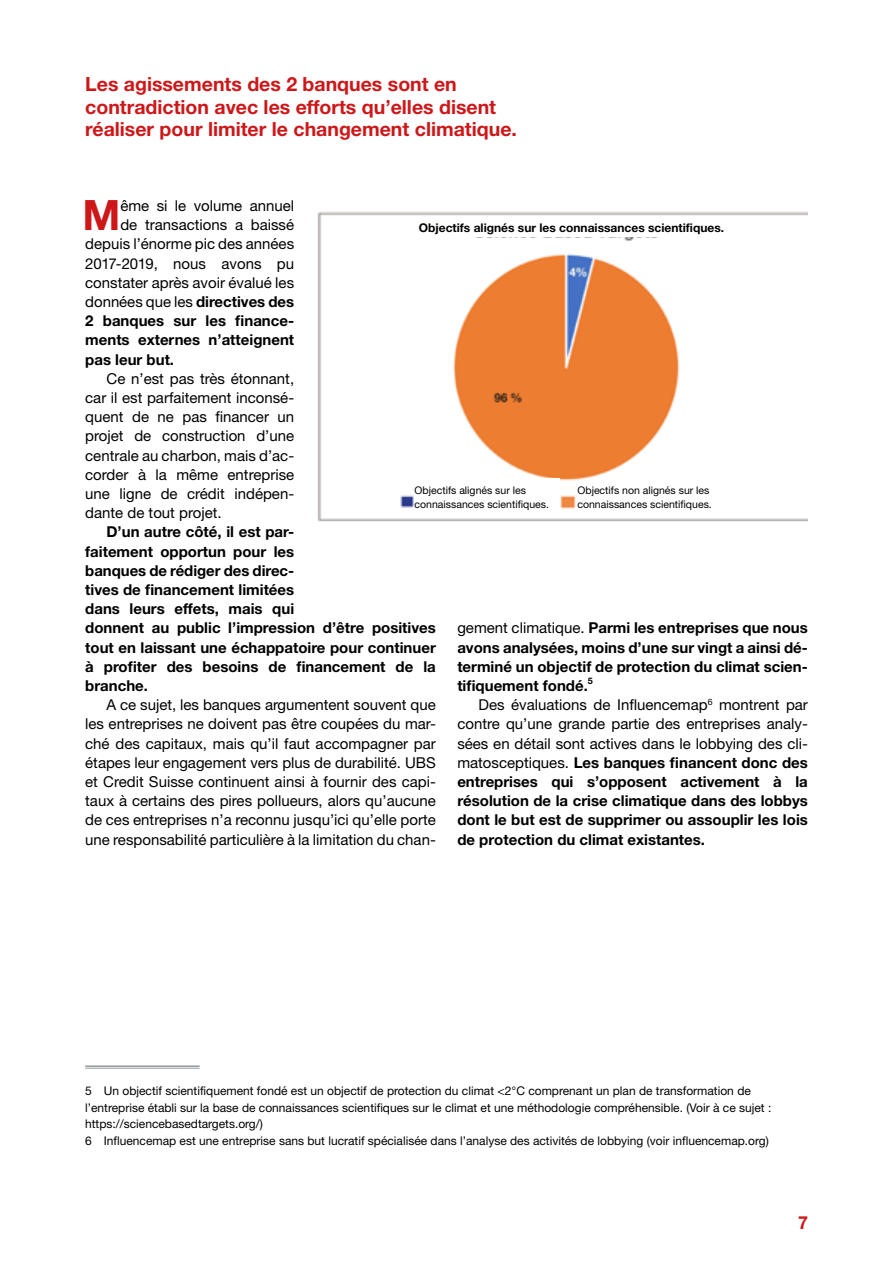
<style>
.page{position:relative;width:893px;height:1263px;background:#fff}
.page>*{position:absolute;margin:0;border:0;box-sizing:border-box;transform-origin:0 0}
.t1{font:700 41.85px "Helvetica Neue LT Std";color:#cd1719}
.t2{font:700 19.5px/22.5px "Helvetica Neue LT Std";color:#cd1719}
.t3{font:700 18px "Helvetica Neue LT Std";color:#cd1719}
.t4{font:700 15px/19.2px "Helvetica Neue LT Std";color:#000;text-align:justify}
.t5{font:15px/19.2px "Helvetica Neue LT Std";color:#000;text-align:justify}
.t6{font:12px/16.5px "Helvetica Neue LT Std";color:#000}
.t7{font:700 12px "Helvetica Neue LT Std";color:#000}
.t8{font:10.5px/13.5px "Helvetica Neue LT Std";color:#000}
.s1{font-weight:700}
.s2{font-weight:400}
</style>
<div class="page">
<hr style="left:85px;top:1065px;width:115px;height:2px;background:#959a9e">
<hr style="left:85px;top:1068px;width:115px;height:1px;background:#959a9e">
<img style="left:317px;top:212px;width:491px;height:310px">
<div style="left:577px;top:484px;width:209px;height:27px;background:#fff"></div>
<div style="left:419px;top:219px;width:309px;height:18px;background:#fff"></div>
<div style="left:415px;top:478px;width:145px;height:39px;background:#fff"></div>
<h2 class="t2" style="left:85px;top:72px;width:433px">Les agissements des 2 banques sont en contradiction avec les efforts qu’elles disent réaliser pour limiter le changement climatique.</h2>
<h1 class="t1" style="left:82px;top:189px;width:39px">M</h1>
<p class="t5" style="left:120px;top:196px;width:175px">ême si le volume annuel</p>
<p class="t5" style="left:120px;top:215px;width:175px">de transactions a baissé</p>
<p class="t5" style="left:85px;top:234px;width:210px">depuis l’énorme pic des années</p>
<p class="t5" style="left:85px;top:253px;width:210px">2017-2019, nous avons pu</p>
<p class="t5" style="left:85px;top:273px;width:210px">constater après avoir évalué les</p>
<p class="t5" style="left:85px;top:292px;width:210px">données que les <span class="s1">directives des</span></p>
<p class="t4" style="left:85px;top:311px;width:210px">2 banques sur les finance-</p>
<p class="t4" style="left:85px;top:330px;width:210px">ments externes n’atteignent</p>
<p class="t4" style="left:85px;top:349px;width:90px">pas leur but.</p>
<p class="t5" style="left:85px;top:369px;width:210px;text-indent:21px">Ce n’est pas très étonnant, car il est parfaitement inconsé&shy;quent de ne pas financer un projet de construction d’une centrale au charbon, mais d’ac&shy;corder à la même entreprise une ligne de crédit indépen&shy;dante de tout projet.</p>
<p class="t4" style="left:85px;top:522px;width:352px;text-align:left;text-indent:21px">D’un autre côté, il est par-<br>faitement opportun pour les<br>banques de rédiger des direc-<br>tives de financement limitées<br>dans leurs effets, mais qui<br>donnent au public l’impression d’être positives tout en laissant une échappatoire pour continuer à profiter des besoins de financement de la branche.</p>
<p class="t5" style="left:85px;top:695px;width:352px;text-indent:21px">A ce sujet, les banques argumentent souvent que les entreprises ne doivent pas être coupées du mar&shy;ché des capitaux, mais qu’il faut accompagner par étapes leur engagement vers plus de durabilité. UBS et Credit Suisse continuent ainsi à fournir des capi&shy;taux à certains des pires pollueurs, alors qu’aucune de ces entreprises n’a reconnu jusqu’ici qu’elle porte une responsabilité particulière à la limitation du chan-</p>
<p class="t7" style="left:419px;top:220px;width:307px">Objectifs alignés sur les connaissances scientifiques.</p>
<p class="t8" style="left:415px;top:484px;width:136px">Objectifs alignés sur les connaissances scientifiques.</p>
<p class="t8" style="left:577px;top:484px;width:136px">Objectifs non alignés sur les connaissances scientifiques.</p>
<p class="t4" style="left:457px;top:618px;width:352px"><span class="s2">gement climatique.</span> Parmi les entreprises que nous avons analysées, moins d’une sur vingt a ainsi dé&shy;terminé un objectif de protection du climat scien&shy;tifiquement fondé.<sup>5</sup></p>
<p class="t4" style="left:457px;top:695px;width:352px;text-indent:21px"><span class="s2">Des évaluations de Influencemap</span><sup>6</sup> <span class="s2">montrent par contre qu’une grande partie des entreprises analy&shy;sées en détail sont actives dans le lobbying des cli&shy;matosceptiques.</span> Les banques financent donc des entreprises qui s’opposent activement à la résolution de la crise climatique dans des lobbys dont le but est de supprimer ou assouplir les lois de protection du climat existantes.</p>
<p class="t6" style="left:85px;top:1083px;width:688px">5 Un objectif scientifiquement fondé est un objectif de protection du climat &lt;2°C comprenant un plan de transformation de l’entreprise établi sur la base de connaissances scientifiques sur le climat et une méthodologie compréhensible. (Voir à ce sujet : https://sciencebasedtargets.org/)<br>6 Influencemap est une entreprise sans but lucratif spécialisée dans l’analyse des activités de lobbying (voir influencemap.org)</p>
<p class="t3" style="left:798px;top:1211px;width:11px">7</p>
</div>
